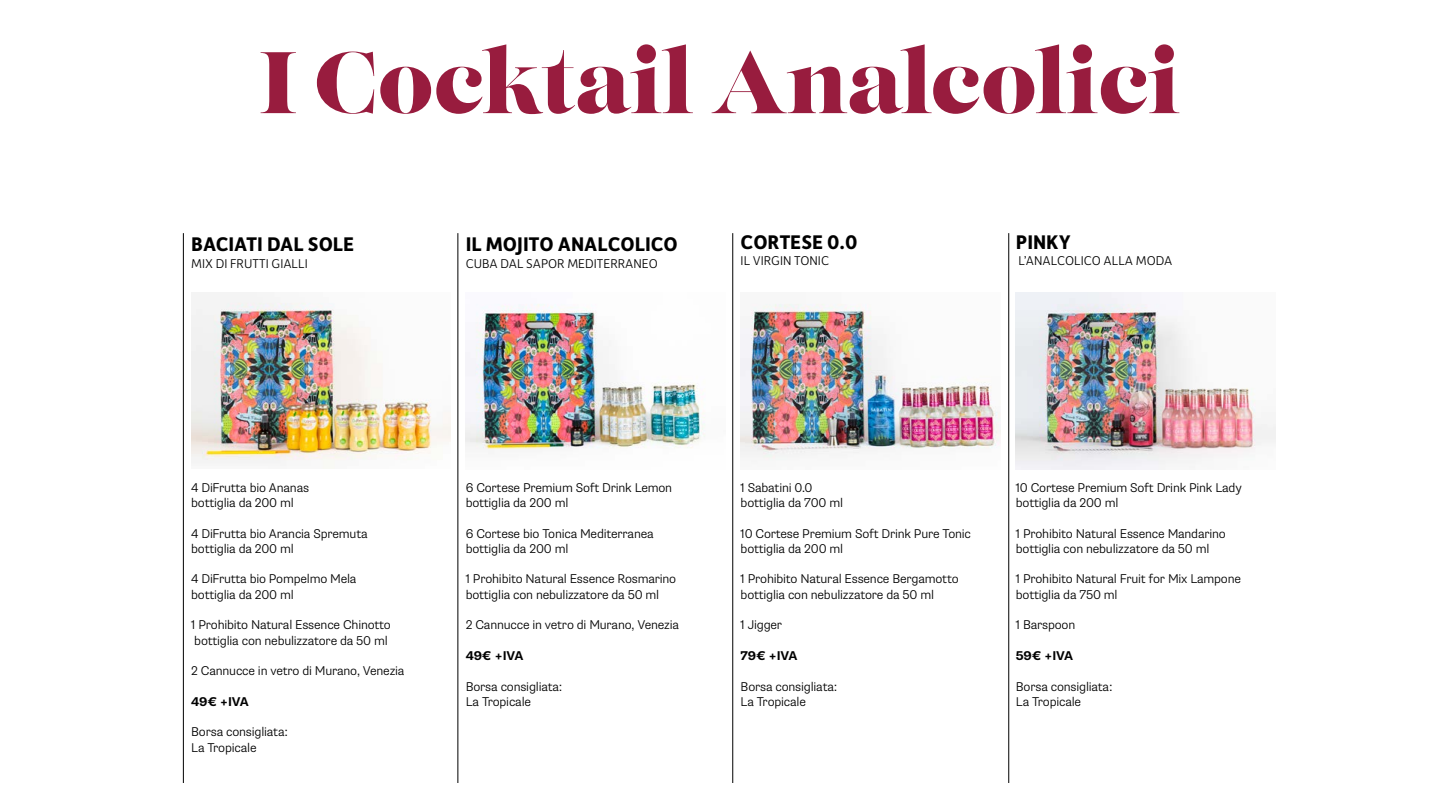
<style>
.page{position:relative;width:1440px;height:810px;background:#fff}
.page>*{position:absolute;margin:0;border:0;box-sizing:border-box;transform-origin:0 0}
.t1{font:87px "Lust";color:#981c3e}
.t2{font:700 21px "Depot New";color:#000}
.t3{font:300 13.5px "Depot New";color:#000}
.t4{font:300 12.75px/15.3px "Supria Sans";letter-spacing:-.015em;color:#000}
.t5{font:700 12.75px "Supria Sans";letter-spacing:-.015em;color:#000}
</style>
<div class="page">
<img style="left:191px;top:292px;width:260px;height:177px">
<img style="left:466px;top:304px;width:239px;height:145px">
<img style="left:741px;top:303px;width:259px;height:157px">
<img style="left:1016px;top:292px;width:259px;height:178px">
<hr style="left:1008px;top:233px;width:1px;height:550px;background:#000">
<hr style="left:732px;top:233px;width:1px;height:550px;background:#000">
<hr style="left:458px;top:233px;width:1px;height:550px;background:#000">
<hr style="left:183px;top:233px;width:1px;height:550px;background:#000">
<h1 class="t1" style="left:260px;top:27px;width:922px">I Cocktail Analcolici</h1>
<h2 class="t2" style="left:191px;top:231px;width:165px">BACIATI DAL SOLE</h2>
<p class="t3" style="left:191px;top:254px;width:118px">MIX DI FRUTTI GIALLI</p>
<h2 class="t2" style="left:466px;top:231px;width:214px">IL MOJITO ANALCOLICO</h2>
<p class="t3" style="left:466px;top:254px;width:194px">CUBA DAL SAPOR MEDITERRANEO</p>
<h2 class="t2" style="left:741px;top:228px;width:118px">CORTESE 0.0</h2>
<p class="t3" style="left:741px;top:252px;width:90px">IL VIRGIN TONIC</p>
<h2 class="t2" style="left:1016px;top:228px;width:56px">PINKY</h2>
<p class="t3" style="left:1018px;top:252px;width:155px">L’ANALCOLICO ALLA MODA</p>
<p class="t4" style="left:191px;top:480px;width:119px">4 DiFrutta bio Ananas bottiglia da 200 ml</p>
<p class="t4" style="left:191px;top:526px;width:178px">4 DiFrutta bio Arancia Spremuta bottiglia da 200 ml</p>
<p class="t4" style="left:191px;top:572px;width:167px">4 DiFrutta bio Pompelmo Mela bottiglia da 200 ml</p>
<p class="t4" style="left:191px;top:618px;width:201px">1 Prohibito Natural Essence Chinotto bottiglia con nebulizzatore da 50 ml</p>
<p class="t4" style="left:191px;top:663px;width:215px">2 Cannucce in vetro di Murano, Venezia</p>
<p class="t5" style="left:191px;top:694px;width:59px">49€ +IVA</p>
<p class="t4" style="left:191px;top:725px;width:98px">Borsa consigliata:<br>La Tropicale</p>
<p class="t4" style="left:466px;top:480px;width:208px">6 Cortese Premium Soft Drink Lemon bottiglia da 200 ml</p>
<p class="t4" style="left:466px;top:526px;width:189px">6 Cortese bio Tonica Mediterranea bottiglia da 200 ml</p>
<p class="t4" style="left:466px;top:572px;width:212px">1 Prohibito Natural Essence Rosmarino bottiglia con nebulizzatore da 50 ml</p>
<p class="t4" style="left:466px;top:618px;width:215px">2 Cannucce in vetro di Murano, Venezia</p>
<p class="t5" style="left:466px;top:648px;width:59px">49€ +IVA</p>
<p class="t4" style="left:466px;top:679px;width:98px">Borsa consigliata:<br>La Tropicale</p>
<p class="t4" style="left:741px;top:480px;width:104px">1 Sabatini 0.0 bottiglia da 700 ml</p>
<p class="t4" style="left:741px;top:526px;width:232px">10 Cortese Premium Soft Drink Pure Tonic bottiglia da 200 ml</p>
<p class="t4" style="left:741px;top:572px;width:220px">1 Prohibito Natural Essence Bergamotto bottiglia con nebulizzatore da 50 ml</p>
<p class="t4" style="left:741px;top:618px;width:43px">1 Jigger</p>
<p class="t5" style="left:741px;top:648px;width:58px">79€ +IVA</p>
<p class="t4" style="left:741px;top:679px;width:98px">Borsa consigliata:<br>La Tropicale</p>
<p class="t4" style="left:1016px;top:480px;width:227px">10 Cortese Premium Soft Drink Pink Lady bottiglia da 200 ml</p>
<p class="t4" style="left:1016px;top:526px;width:211px">1 Prohibito Natural Essence Mandarino bottiglia con nebulizzatore da 50 ml</p>
<p class="t4" style="left:1016px;top:572px;width:227px">1 Prohibito Natural Fruit for Mix Lampone bottiglia da 750 ml</p>
<p class="t4" style="left:1016px;top:618px;width:61px">1 Barspoon</p>
<p class="t5" style="left:1016px;top:648px;width:59px">59€ +IVA</p>
<p class="t4" style="left:1016px;top:679px;width:98px">Borsa consigliata:<br>La Tropicale</p>
</div>
